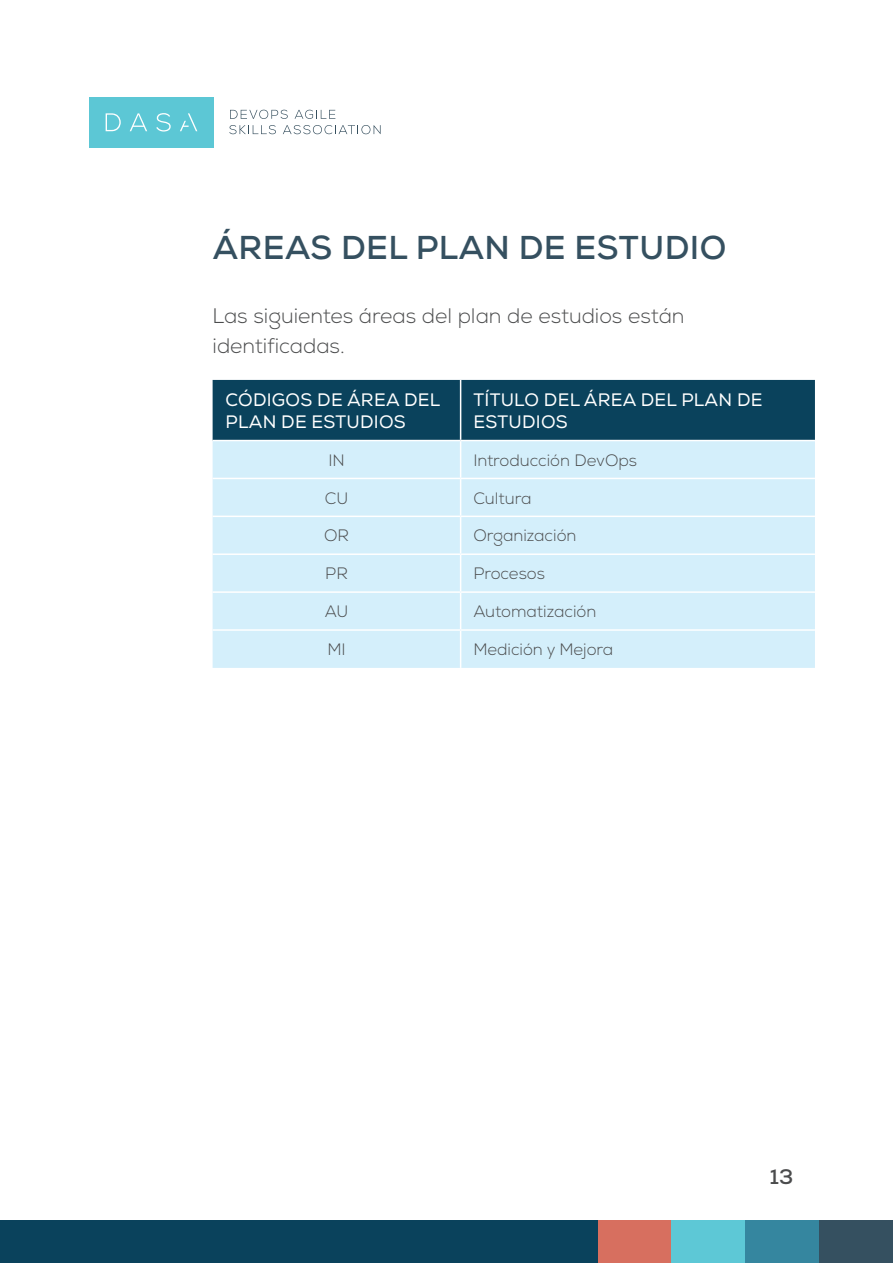
<style>
.page{position:relative;width:893px;height:1263px;background:#fff}
.page>*{position:absolute;margin:0;border:0;box-sizing:border-box;transform-origin:0 0}
.t1{font:700 33px "Nexa";letter-spacing:.015em;color:#355060}
.t2{font:300 21px/30px "Nexa";color:#4b4c4d}
.t3{font:700 21px "Nexa";color:#4b4c4d}
.t4{font:18px/21.6px "Nexa";letter-spacing:.015em;color:#fff}
.t5{font:300 16.5px "Nexa";color:#4b4c4d}
</style>
<div class="page">
<svg style="left:230px;top:110px;width:58px;height:9px"></svg>
<svg style="left:295px;top:110px;width:40px;height:9px"></svg>
<svg style="left:229px;top:125px;width:47px;height:9px"></svg>
<svg style="left:283px;top:125px;width:98px;height:9px"></svg>
<div style="left:89px;top:97px;width:125px;height:51px;background:#5cc7d5"></div>
<svg style="left:106px;top:113px;width:15px;height:18px"></svg>
<svg style="left:130px;top:113px;width:17px;height:18px"></svg>
<svg style="left:156px;top:113px;width:15px;height:19px"></svg>
<svg style="left:180px;top:113px;width:17px;height:18px"></svg>
<div style="left:597px;top:1220px;width:74px;height:43px;background:#d76f5f"></div>
<div style="left:671px;top:1220px;width:74px;height:43px;background:#5dc8d6"></div>
<div style="left:745px;top:1220px;width:74px;height:43px;background:#35869f"></div>
<div style="left:819px;top:1220px;width:74px;height:43px;background:#355060"></div>
<div style="left:0;top:1220px;width:597px;height:43px;background:#0a425c"></div>
<div style="left:213px;top:380px;width:602px;height:60px;background:#0a425c"></div>
<div style="left:213px;top:441px;width:602px;height:227px;background:#d4effb"></div>
<hr style="left:460px;top:380px;width:1px;height:60px;background:#fff">
<hr style="left:460px;top:441px;width:1px;height:37px;background:#fff">
<hr style="left:213px;top:478px;width:248px;height:1px;background:#fff">
<hr style="left:461px;top:478px;width:354px;height:1px;background:#fff">
<hr style="left:460px;top:479px;width:1px;height:37px;background:#fff">
<hr style="left:213px;top:516px;width:248px;height:1px;background:#fff">
<hr style="left:461px;top:516px;width:354px;height:1px;background:#fff">
<hr style="left:460px;top:517px;width:1px;height:36px;background:#fff">
<hr style="left:213px;top:553px;width:248px;height:2px;background:#fff">
<hr style="left:461px;top:553px;width:354px;height:2px;background:#fff">
<hr style="left:460px;top:555px;width:1px;height:36px;background:#fff">
<hr style="left:213px;top:591px;width:248px;height:2px;background:#fff">
<hr style="left:461px;top:591px;width:354px;height:2px;background:#fff">
<hr style="left:460px;top:593px;width:1px;height:36px;background:#fff">
<hr style="left:213px;top:629px;width:248px;height:2px;background:#fff">
<hr style="left:461px;top:629px;width:354px;height:2px;background:#fff">
<hr style="left:460px;top:631px;width:1px;height:37px;background:#fff">
<h1 class="t1" style="left:213px;top:226px;width:515px">ÁREAS DEL PLAN DE ESTUDIO</h1>
<p class="t2" style="left:213px;top:301px;width:473px">Las siguientes áreas del plan de estudios están identificadas.</p>
<p class="t4" style="left:225px;top:390px;width:216px">CÓDIGOS DE ÁREA DEL<br>PLAN DE ESTUDIOS</p>
<p class="t4" style="left:473px;top:390px;width:291px">TÍTULO DEL ÁREA DEL PLAN DE<br>ESTUDIOS</p>
<p class="t5" style="left:328px;top:450px;width:18px">IN</p>
<p class="t5" style="left:473px;top:450px;width:165px">Introducción DevOps</p>
<p class="t5" style="left:325px;top:488px;width:25px">CU</p>
<p class="t5" style="left:473px;top:488px;width:60px">Cultura</p>
<p class="t5" style="left:324px;top:526px;width:26px">OR</p>
<p class="t5" style="left:473px;top:526px;width:105px">Organización</p>
<p class="t5" style="left:325px;top:564px;width:24px">PR</p>
<p class="t5" style="left:473px;top:564px;width:73px">Procesos</p>
<p class="t5" style="left:325px;top:602px;width:25px">AU</p>
<p class="t5" style="left:473px;top:602px;width:124px">Automatización</p>
<p class="t5" style="left:327px;top:640px;width:20px">MI</p>
<p class="t5" style="left:473px;top:640px;width:141px">Medición y Mejora</p>
<p class="t3" style="left:770px;top:1163px;width:25px">13</p>
</div>
